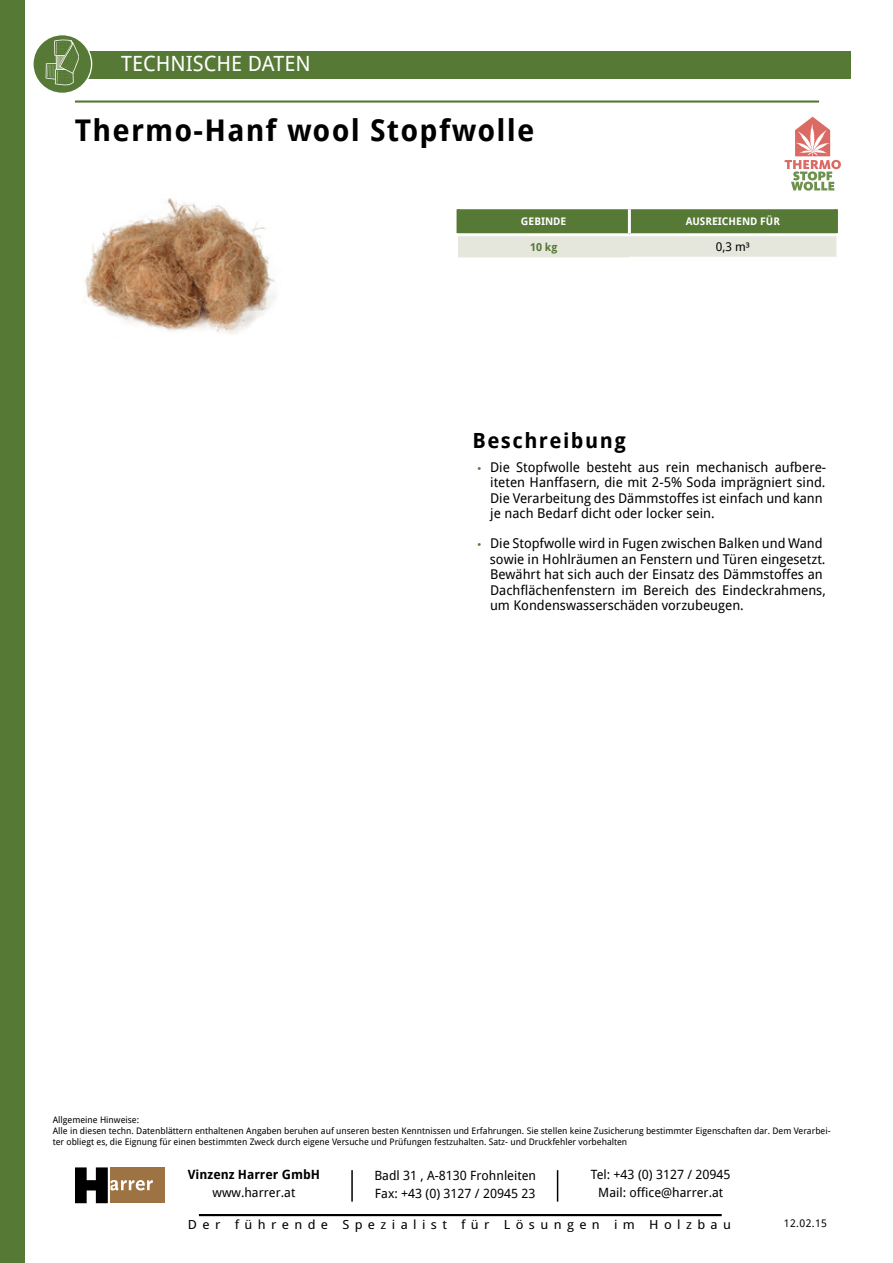
<style>
.page{position:relative;width:893px;height:1263px;background:#fff}
.page>*{position:absolute;margin:0;border:0;box-sizing:border-box;transform-origin:0 0}
.t1{font:700 29.85px "Droid Sans";letter-spacing:.04em;color:#000}
.t2{font:21px "Droid Sans";color:#fff}
.t3{font:700 20.85px "Droid Sans";color:#000}
.t4{font:13.5px/15.5px "Droid Sans";color:#000}
.t5{font:12.75px/18px "Droid Sans";color:#000}
.t6{font:700 12.75px "Droid Sans";color:#000}
.t7{font:12.6px "Droid Sans";letter-spacing:.4em;color:#000;scale:1.07 1}
.t8{font:12px "Droid Sans";color:#000}
.t9{font:700 10.95px "Droid Sans";color:#577936}
.t10{font:700 10.5px "Droid Sans";color:#fff}
.t11{font:10.5px "Droid Sans";color:#000}
.t12{font:9px/10.8px "Droid Sans";color:#000}
.s1{font-family:"Myriad Pro";color:#577936}
</style>
<div class="page">
<div style="left:0;top:0;width:24px;height:1263px;background:#577936"></div>
<div style="left:111px;top:1167px;width:54px;height:36px;background:#9d7343"></div>
<svg style="left:75px;top:1167px;width:78px;height:36px"></svg>
<hr style="left:351px;top:1170px;width:2px;height:31px;background:#000">
<hr style="left:557px;top:1170px;width:1px;height:31px;background:#000">
<div style="left:199px;top:1214px;width:522px;height:2px;border:1px solid #000"></div>
<div style="left:46px;top:51px;width:804px;height:27px;background:#577936"></div>
<svg style="left:32px;top:34px;width:60px;height:60px"></svg>
<svg style="left:46px;top:40px;width:33px;height:46px"></svg>
<hr style="left:75px;top:100px;width:744px;height:3px;background:#577936">
<svg style="left:458px;top:209px;width:378px;height:48px;background:#9aad85"></svg>
<hr style="left:628px;top:209px;width:3px;height:24px;background:#fff">
<hr style="left:835px;top:209px;width:3px;height:24px;background:#577936">
<hr style="left:457px;top:209px;width:2px;height:24px;background:#577936">
<hr style="left:457px;top:233px;width:172px;height:3px;background:#fff">
<hr style="left:629px;top:233px;width:209px;height:3px;background:#fff">
<svg style="left:785px;top:117px;width:56px;height:74px"></svg>
<img style="left:85px;top:198px;width:192px;height:136px">
<h2 class="t2" style="left:121px;top:51px;width:191px">technische date n</h2>
<h1 class="t1" style="left:75px;top:111px;width:461px">Thermo-Hanf wool Stopfwolle</h1>
<p class="t10" style="left:521px;top:215px;width:47px">Gebinde</p>
<p class="t10" style="left:686px;top:215px;width:96px">Ausreich end für</p>
<p class="t9" style="left:530px;top:240px;width:29px">10 kg</p>
<p class="t8" style="left:716px;top:240px;width:35px">0,3 m³</p>
<h3 class="t3" style="left:472px;top:427px;width:155px">Beschreibung</h3>
<p class="t4" style="left:490px;top:459px;width:338px;text-indent:-12px"><span class="s1">•</span> Die Stopfwolle besteht aus rein mechanisch aufbere&shy;iteten Hanffasern, die mit 2-5% Soda imprägniert sind.<br>Die Verarbeitung des Dämmstoffes ist einfach und kann je nach Bedarf dicht oder locker sein.</p>
<p class="t4" style="left:490px;top:536px;width:337px;text-indent:-12px"><span class="s1">•</span> Die Stopfwolle wird in Fugen zwischen Balken und Wand sowie in Hohlräumen an Fenstern und Türen eingesetzt.<br>Bewährt hat sich auch der Einsatz des Dämmstoffes an Dachflächenfenstern im Bereich des Eindeckrahmens, um Kondenswasserschäden vorzubeugen.</p>
<p class="t12" style="left:53px;top:1114px;width:779px">Allgemeine Hinweise:<br>Alle in diesen techn. Datenblättern enthaltenen Angaben beruhen auf unseren besten Kenntnissen und Erfahrungen. Sie stellen keine Zusicherung bestimmter Eigenschaften dar. Dem Verarbei&shy;ter obliegt es, die Eignung für einen bestimmten Zweck durch eigene Versuche und Prüfungen festzuhalten. Satz- und Druckfehler vorbehalten</p>
<p class="t6" style="left:188px;top:1166px;width:134px">Vinzenz Harrer GmbH</p>
<p class="t5" style="left:213px;top:1183px;width:84px">www.harrer.at</p>
<p class="t5" style="left:374px;top:1166px;width:163px">Badl 31 , A-8130 Frohnleiten<br>Fax: +43 (0) 3127 / 20945 23</p>
<p class="t5" style="left:591px;top:1165px;width:141px;text-align:center">Tel: +43 (0) 3127 / 20945<br>Mail: office@harrer.at</p>
<p class="t7" style="left:188px;top:1216px;width:509px">Der führende Spezialist für Lösungen im Holzbau</p>
<p class="t11" style="left:784px;top:1217px;width:45px">12.02.15</p>
</div>
